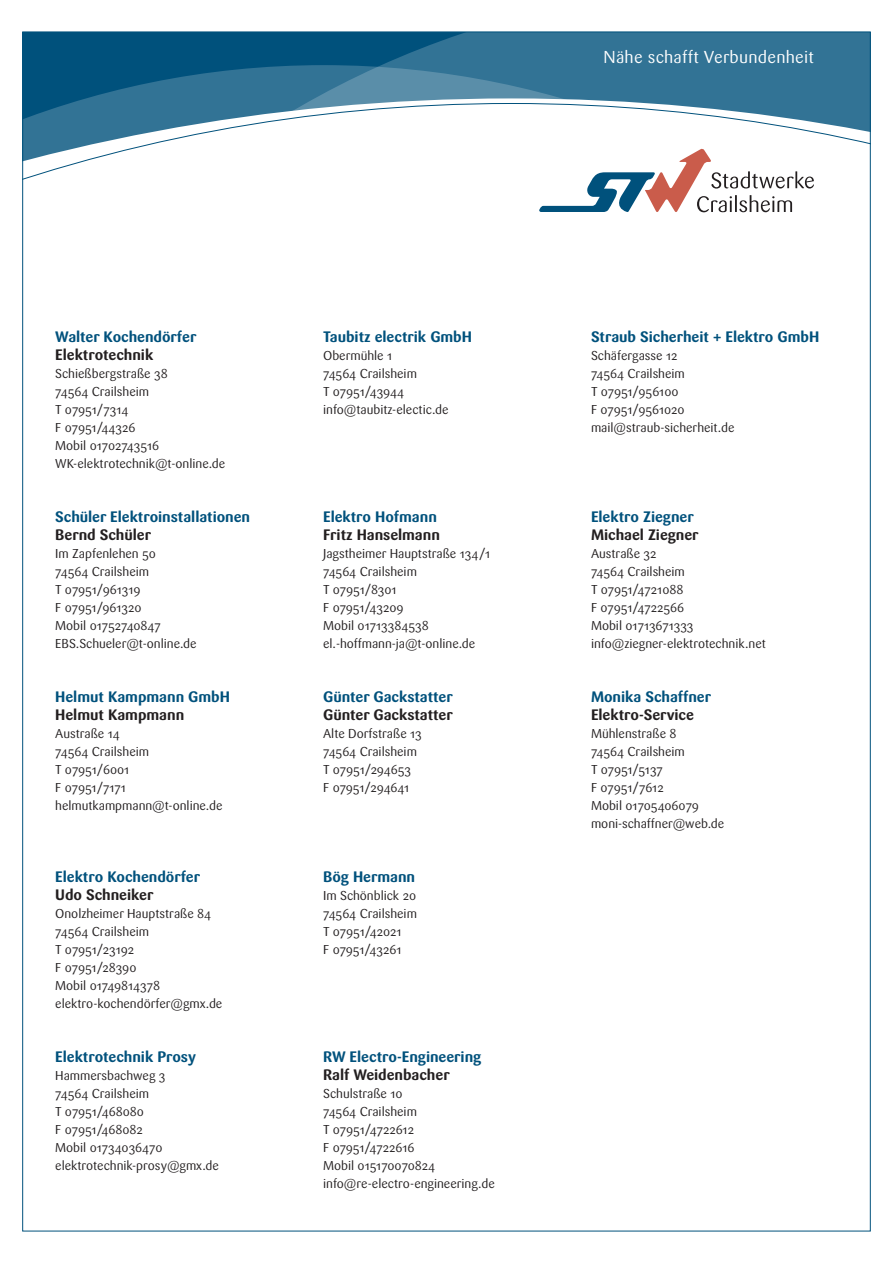
<style>
.page{position:relative;width:893px;height:1263px;background:#fff}
.page>*{position:absolute;margin:0;border:0;box-sizing:border-box;transform-origin:0 0}
.t1{font:17.1px "Sari OT";letter-spacing:.01em;color:#fff}
.Absatzformat_1{font:700 15px "Sari OT";letter-spacing:-.005em;color:#00517c}
.Absatzformat_1-2{font:700 15px "Sari OT";letter-spacing:-.005em;color:#231f20}
.Absatzformat_1-3{font:12.75px "Sari OT";letter-spacing:-.005em;color:#231f20}
</style>
<div class="page">
<svg style="left:24px;top:34px;width:845px;height:31px;background:#1a6389"></svg>
<svg style="left:24px;top:65px;width:845px;height:33px;background:#2f7193"></svg>
<svg style="left:24px;top:98px;width:845px;height:5px;fill:#327395"></svg>
<svg style="left:24px;top:103px;width:845px;height:110px"></svg>
<svg style="left:539px;top:149px;width:275px;height:63px"></svg>
<p class="t1" style="left:604px;top:46px;width:212px">Nähe schafft Verbundenheit</p>
<p class="Absatzformat_1" style="left:55px;top:327px;width:143px">Walter Kochendörfer</p>
<p class="Absatzformat_1-2" style="left:55px;top:345px;width:100px">Elektrotechnik</p>
<p class="Absatzformat_1-3" style="left:55px;top:365px;width:114px">Schießbergstraße 38</p>
<p class="Absatzformat_1-3" style="left:55px;top:383px;width:95px">74564 Crailsheim</p>
<p class="Absatzformat_1-3" style="left:55px;top:401px;width:75px">T 07951/7314</p>
<p class="Absatzformat_1-3" style="left:55px;top:419px;width:82px">F 07951/44326</p>
<p class="Absatzformat_1-3" style="left:55px;top:437px;width:105px">Mobil 01702743516</p>
<p class="Absatzformat_1-3" style="left:55px;top:455px;width:172px">WK-elektrotechnik@t-online.de</p>
<p class="Absatzformat_1" style="left:55px;top:507px;width:196px">Schüler Elektroinstallationen</p>
<p class="Absatzformat_1-2" style="left:55px;top:525px;width:97px">Bernd Schüler</p>
<p class="Absatzformat_1-3" style="left:55px;top:545px;width:102px">Im Zapfenlehen 50</p>
<p class="Absatzformat_1-3" style="left:55px;top:563px;width:95px">74564 Crailsheim</p>
<p class="Absatzformat_1-3" style="left:55px;top:581px;width:87px">T 07951/961319</p>
<p class="Absatzformat_1-3" style="left:55px;top:599px;width:88px">F 07951/961320</p>
<p class="Absatzformat_1-3" style="left:55px;top:617px;width:107px">Mobil 01752740847</p>
<p class="Absatzformat_1-3" style="left:55px;top:635px;width:143px">EBS.Schueler@t-online.de</p>
<p class="Absatzformat_1" style="left:55px;top:687px;width:176px">Helmut Kampmann GmbH</p>
<p class="Absatzformat_1-2" style="left:55px;top:705px;width:130px">Helmut Kampmann</p>
<p class="Absatzformat_1-3" style="left:55px;top:725px;width:66px">Austraße 14</p>
<p class="Absatzformat_1-3" style="left:55px;top:743px;width:95px">74564 Crailsheim</p>
<p class="Absatzformat_1-3" style="left:55px;top:761px;width:76px">T 07951/6001</p>
<p class="Absatzformat_1-3" style="left:55px;top:779px;width:72px">F 07951/7171</p>
<p class="Absatzformat_1-3" style="left:55px;top:797px;width:169px">helmutkampmann@t-online.de</p>
<p class="Absatzformat_1" style="left:55px;top:867px;width:146px">Elektro Kochendörfer</p>
<p class="Absatzformat_1-2" style="left:55px;top:885px;width:100px">Udo Schneiker</p>
<p class="Absatzformat_1-3" style="left:55px;top:905px;width:158px">Onolzheimer Hauptstraße 84</p>
<p class="Absatzformat_1-3" style="left:55px;top:923px;width:95px">74564 Crailsheim</p>
<p class="Absatzformat_1-3" style="left:55px;top:941px;width:80px">T 07951/23192</p>
<p class="Absatzformat_1-3" style="left:55px;top:959px;width:83px">F 07951/28390</p>
<p class="Absatzformat_1-3" style="left:55px;top:977px;width:106px">Mobil 01749814378</p>
<p class="Absatzformat_1-3" style="left:55px;top:995px;width:169px">elektro-kochendörfer@gmx.de</p>
<p class="Absatzformat_1" style="left:55px;top:1047px;width:142px">Elektrotechnik Prosy</p>
<p class="Absatzformat_1-3" style="left:55px;top:1067px;width:112px">Hammersbachweg 3</p>
<p class="Absatzformat_1-3" style="left:55px;top:1085px;width:95px">74564 Crailsheim</p>
<p class="Absatzformat_1-3" style="left:55px;top:1103px;width:90px">T 07951/468080</p>
<p class="Absatzformat_1-3" style="left:55px;top:1121px;width:89px">F 07951/468082</p>
<p class="Absatzformat_1-3" style="left:55px;top:1139px;width:109px">Mobil 01734036470</p>
<p class="Absatzformat_1-3" style="left:55px;top:1157px;width:165px">elektrotechnik-prosy@gmx.de</p>
<p class="Absatzformat_1" style="left:323px;top:327px;width:150px">Taubitz electrik GmbH</p>
<p class="Absatzformat_1-3" style="left:323px;top:347px;width:71px">Obermühle 1</p>
<p class="Absatzformat_1-3" style="left:323px;top:365px;width:95px">74564 Crailsheim</p>
<p class="Absatzformat_1-3" style="left:323px;top:383px;width:83px">T 07951/43944</p>
<p class="Absatzformat_1-3" style="left:323px;top:401px;width:127px">info@taubitz-electic.de</p>
<p class="Absatzformat_1" style="left:323px;top:507px;width:115px">Elektro Hofmann</p>
<p class="Absatzformat_1-2" style="left:323px;top:525px;width:118px">Fritz Hanselmann</p>
<p class="Absatzformat_1-3" style="left:323px;top:545px;width:169px">Jagstheimer Hauptstraße 134/1</p>
<p class="Absatzformat_1-3" style="left:323px;top:563px;width:95px">74564 Crailsheim</p>
<p class="Absatzformat_1-3" style="left:323px;top:581px;width:75px">T 07951/8301</p>
<p class="Absatzformat_1-3" style="left:323px;top:599px;width:82px">F 07951/43209</p>
<p class="Absatzformat_1-3" style="left:323px;top:617px;width:107px">Mobil 01713384538</p>
<p class="Absatzformat_1-3" style="left:323px;top:635px;width:154px">el.-hoffmann-ja@t-online.de</p>
<p class="Absatzformat_1" style="left:323px;top:687px;width:131px">Günter Gackstatter</p>
<p class="Absatzformat_1-2" style="left:323px;top:705px;width:131px">Günter Gackstatter</p>
<p class="Absatzformat_1-3" style="left:323px;top:725px;width:100px">Alte Dorfstraße 13</p>
<p class="Absatzformat_1-3" style="left:323px;top:743px;width:95px">74564 Crailsheim</p>
<p class="Absatzformat_1-3" style="left:323px;top:761px;width:90px">T 07951/294653</p>
<p class="Absatzformat_1-3" style="left:323px;top:779px;width:88px">F 07951/294641</p>
<p class="Absatzformat_1" style="left:323px;top:867px;width:94px">Bög Hermann</p>
<p class="Absatzformat_1-3" style="left:323px;top:887px;width:94px">Im Schönblick 20</p>
<p class="Absatzformat_1-3" style="left:323px;top:905px;width:95px">74564 Crailsheim</p>
<p class="Absatzformat_1-3" style="left:323px;top:923px;width:80px">T 07951/42021</p>
<p class="Absatzformat_1-3" style="left:323px;top:941px;width:80px">F 07951/43261</p>
<p class="Absatzformat_1" style="left:323px;top:1047px;width:160px">RW Electro-Engineering</p>
<p class="Absatzformat_1-2" style="left:323px;top:1065px;width:128px">Ralf Weidenbacher</p>
<p class="Absatzformat_1-3" style="left:323px;top:1085px;width:81px">Schulstraße 10</p>
<p class="Absatzformat_1-3" style="left:323px;top:1103px;width:95px">74564 Crailsheim</p>
<p class="Absatzformat_1-3" style="left:323px;top:1121px;width:92px">T 07951/4722612</p>
<p class="Absatzformat_1-3" style="left:323px;top:1139px;width:93px">F 07951/4722616</p>
<p class="Absatzformat_1-3" style="left:323px;top:1157px;width:114px">Mobil 015170070824</p>
<p class="Absatzformat_1-3" style="left:323px;top:1175px;width:173px">info@re-electro-engineering.de</p>
<p class="Absatzformat_1" style="left:591px;top:327px;width:230px">Straub Sicherheit + Elektro GmbH</p>
<p class="Absatzformat_1-3" style="left:591px;top:347px;width:88px">Schäfergasse 12</p>
<p class="Absatzformat_1-3" style="left:591px;top:365px;width:95px">74564 Crailsheim</p>
<p class="Absatzformat_1-3" style="left:591px;top:383px;width:89px">T 07951/956100</p>
<p class="Absatzformat_1-3" style="left:591px;top:401px;width:95px">F 07951/9561020</p>
<p class="Absatzformat_1-3" style="left:591px;top:419px;width:145px">mail@straub-sicherheit.de</p>
<p class="Absatzformat_1" style="left:591px;top:507px;width:104px">Elektro Ziegner</p>
<p class="Absatzformat_1-2" style="left:591px;top:525px;width:109px">Michael Ziegner</p>
<p class="Absatzformat_1-3" style="left:591px;top:545px;width:67px">Austraße 32</p>
<p class="Absatzformat_1-3" style="left:591px;top:563px;width:95px">74564 Crailsheim</p>
<p class="Absatzformat_1-3" style="left:591px;top:581px;width:94px">T 07951/4721088</p>
<p class="Absatzformat_1-3" style="left:591px;top:599px;width:95px">F 07951/4722566</p>
<p class="Absatzformat_1-3" style="left:591px;top:617px;width:104px">Mobil 01713671333</p>
<p class="Absatzformat_1-3" style="left:591px;top:635px;width:176px">info@ziegner-elektrotechnik.net</p>
<p class="Absatzformat_1" style="left:591px;top:687px;width:122px">Monika Schaffner</p>
<p class="Absatzformat_1-2" style="left:591px;top:705px;width:104px">Elektro-Service</p>
<p class="Absatzformat_1-3" style="left:591px;top:725px;width:87px">Mühlenstraße 8</p>
<p class="Absatzformat_1-3" style="left:591px;top:743px;width:95px">74564 Crailsheim</p>
<p class="Absatzformat_1-3" style="left:591px;top:761px;width:73px">T 07951/5137</p>
<p class="Absatzformat_1-3" style="left:591px;top:779px;width:74px">F 07951/7612</p>
<p class="Absatzformat_1-3" style="left:591px;top:797px;width:109px">Mobil 01705406079</p>
<p class="Absatzformat_1-3" style="left:591px;top:815px;width:135px">moni-schaffner@web.de</p>
</div>
